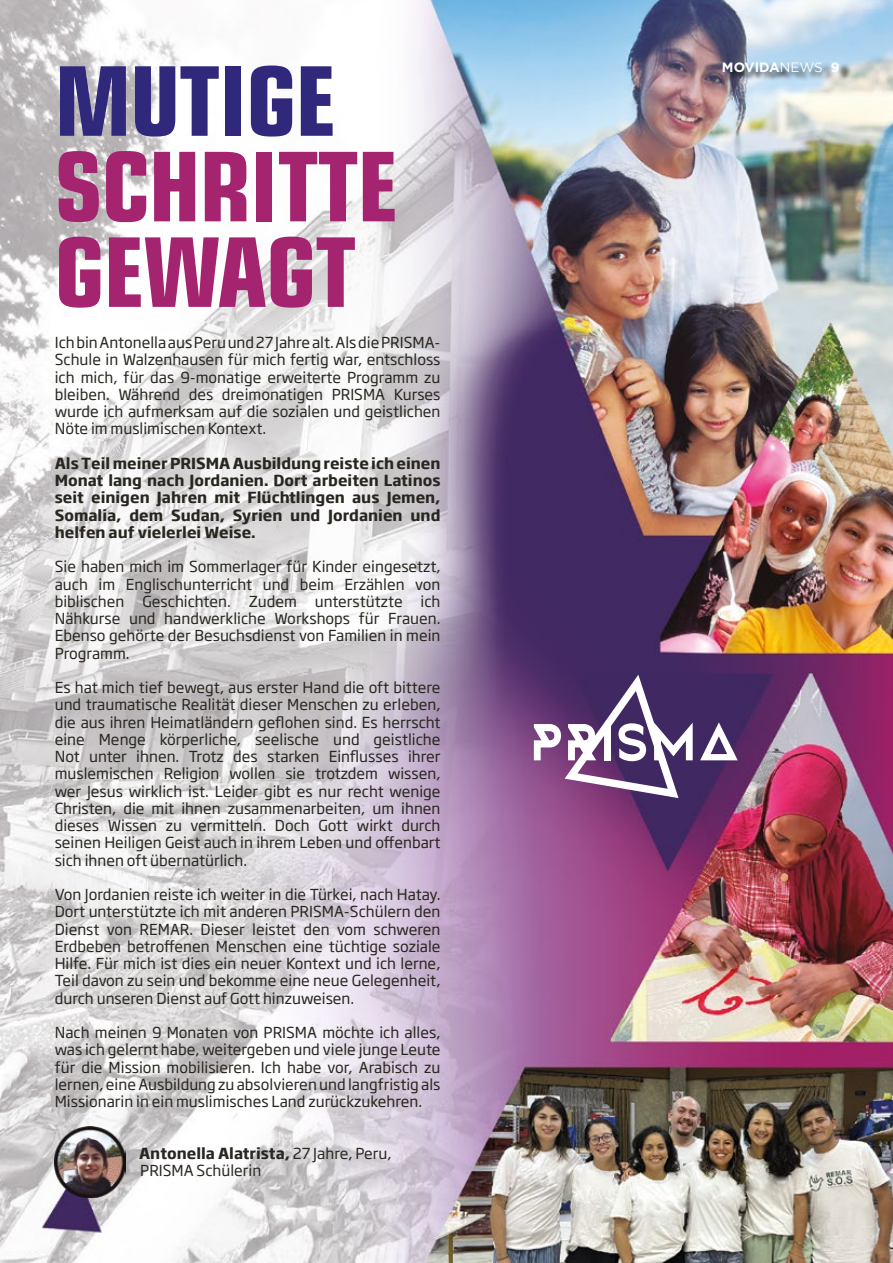
<style>
.page{position:relative;width:893px;height:1263px;background:#fff}
.page>*{position:absolute;margin:0;border:0;box-sizing:border-box;transform-origin:0 0}
.t1{font:700 condensed 96px/85.5px "Eurostile LT Std";letter-spacing:-.01em;color:#a4246f}
.t2{font:700 condensed 96px "Eurostile LT Std";letter-spacing:-.01em;color:#30287b}
.t3{font:15px/17.2px "Soho Gothic Pro";color:#28261f;text-align:justify}
.t4{font:700 15px/17.2px "Soho Gothic Pro";color:#28261f;text-align:justify}
.t5{font:700 13.5px "Gotham";color:#fff}
.s1{font-weight:700}
.s2{font-weight:400}
</style>
<div class="page">
<img style="left:0;top:0;width:893px;height:1263px">
<svg style="left:700px;top:722px;width:38px;height:38px"></svg>
<svg style="left:534px;top:675px;width:159px;height:123px"></svg>
<div style="left:604px;top:724px;width:7px;height:36px;background:#fff"></div>
<img style="left:55px;top:1126px;width:71px;height:71px">
<div style="left:727px;top:63px;width:124px;height:19px;background:#000;opacity:.75"></div>
<h1 class="t2" style="left:55px;top:43px;width:283px">MUTIGE</h1>
<h1 class="t1" style="left:55px;top:144px;width:345px">SCHRITTE<br>GEWAGT</h1>
<p class="t3" style="left:55px;top:333px;width:387px">Ich bin Antonella aus Peru und 27 Jahre alt. Als die PRISMA-Schule in Walzenhausen für mich fertig war, entschloss ich mich, für das 9-monatige erweiterte Programm zu bleiben. Während des dreimonatigen PRISMA Kurses wurde ich aufmerksam auf die sozialen und geistlichen Nöte im muslimischen Kontext.</p>
<p class="t4" style="left:55px;top:454px;width:387px">Als Teil meiner PRISMA Ausbildung reiste ich einen Monat lang nach Jordanien. Dort arbeiten Latinos seit einigen Jahren mit Flüchtlingen aus Jemen, Somalia, dem Sudan, Syrien und Jordanien und helfen auf vielerlei Weise.</p>
<p class="t3" style="left:55px;top:557px;width:387px">Sie haben mich im Sommerlager für Kinder eingesetzt, auch im Englischunterricht und beim Erzählen von biblischen Geschichten. Zudem unterstützte ich Nähkurse und handwerkliche Workshops für Frauen.<br>Ebenso gehörte der Besuchsdienst von Familien in mein Programm.</p>
<p class="t3" style="left:55px;top:678px;width:387px">Es hat mich tief bewegt, aus erster Hand die oft bittere und traumatische Realität dieser Menschen zu erleben, die aus ihren Heimatländern geflohen sind. Es herrscht eine Menge körperliche, seelische und geistliche Not unter ihnen. Trotz des starken Einflusses ihrer muslemischen Religion wollen sie trotzdem wissen, wer Jesus wirklich ist. Leider gibt es nur recht wenige Christen, die mit ihnen zusammenarbeiten, um ihnen dieses Wissen zu vermitteln. Doch Gott wirkt durch seinen Heiligen Geist auch in ihrem Leben und offenbart sich ihnen oft übernatürlich.</p>
<p class="t3" style="left:55px;top:885px;width:387px">Von Jordanien reiste ich weiter in die Türkei, nach Hatay.<br>Dort unterstützte ich mit anderen PRISMA-Schülern den Dienst von REMAR. Dieser leistet den vom schweren Erdbeben betroffenen Menschen eine tüchtige soziale Hilfe. Für mich ist dies ein neuer Kontext und ich lerne, Teil davon zu sein und bekomme eine neue Gelegenheit, durch unseren Dienst auf Gott hinzuweisen.</p>
<p class="t3" style="left:55px;top:1023px;width:387px">Nach meinen 9 Monaten von PRISMA möchte ich alles, was ich gelernt habe, weitergeben und viele junge Leute für die Mission mobilisieren. Ich habe vor, Arabisch zu lernen, eine Ausbildung zu absolvieren und langfristig als Missionarin in ein muslimisches Land zurückzukehren.</p>
<p class="t3" style="left:139px;top:1144px;width:254px"><span class="s1">Antonella Alatrista,</span> 27 Jahre, Peru,<br>PRISMA Schülerin</p>
<p class="t5" style="left:722px;top:60px;width:119px">MOVIDA<span class="s2">NEWS</span> 9</p>
</div>
